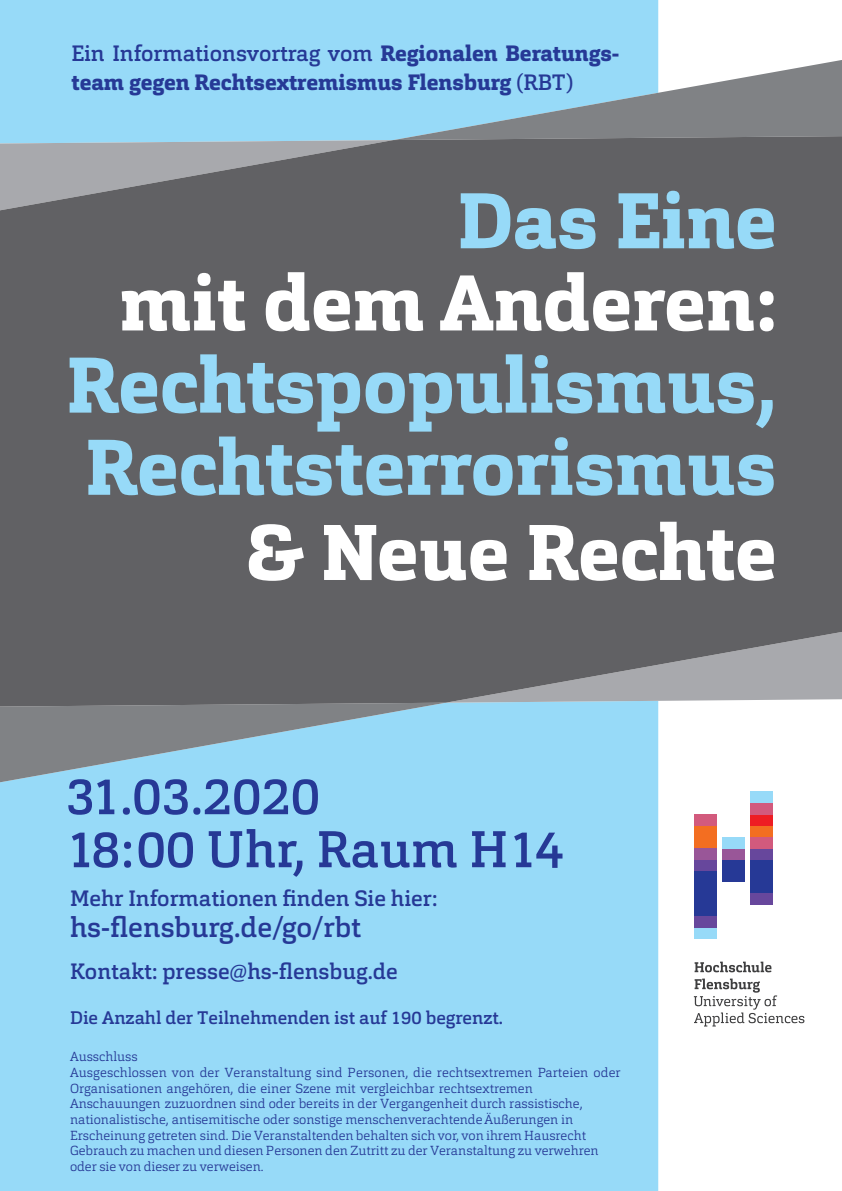
<style>
.page{position:relative;width:842px;height:1191px;background:#fff}
.page>*{position:absolute;margin:0;border:0;box-sizing:border-box;transform-origin:0 0}
.t1{font:800 77.9px/82.1px "Cargan";color:#97daf8}
.t2{font:800 77.9px "Cargan";color:#fff}
.t3{font:500 51px/53px "Cargan";color:#263996}
.t4{font:500 28px "Cargan";color:#263996}
.t5{font:800 22px/29px "Cargan";color:#263996}
.t6{font:500 22px "Cargan";color:#263996}
.t7{font:500 18px "Cargan";color:#263996}
.t8{font:300 13px/15.7px "Cargan";color:#263996}
.s1{font-weight:500}
</style>
<div class="page">
<div style="left:0;top:0;width:658px;height:1191px;background:#97daf8"></div>
<svg style="left:0;top:60px;width:842px;height:76px;background:#96c5db"></svg>
<svg style="left:0;top:706px;width:659px;height:76px;background:#8fbdd2"></svg>
<div style="left:0;top:136px;width:842px;height:570px;background:#616164"></div>
<div style="left:694px;top:871px;width:22px;height:45px;background:#263996"></div>
<div style="left:694px;top:859px;width:22px;height:12px;background:#67479c"></div>
<div style="left:694px;top:848px;width:22px;height:11px;background:#995698"></div>
<div style="left:694px;top:927px;width:22px;height:12px;background:#97daf8"></div>
<div style="left:694px;top:916px;width:22px;height:11px;background:#67479c"></div>
<div style="left:694px;top:825px;width:22px;height:23px;background:#f36e21"></div>
<div style="left:694px;top:814px;width:22px;height:11px;background:#d25a7d"></div>
<div style="left:722px;top:859px;width:23px;height:23px;background:#263996"></div>
<div style="left:722px;top:848px;width:23px;height:11px;background:#995698"></div>
<div style="left:722px;top:837px;width:23px;height:11px;background:#97daf8"></div>
<div style="left:750px;top:859px;width:23px;height:34px;background:#263996"></div>
<div style="left:750px;top:848px;width:23px;height:11px;background:#67479c"></div>
<div style="left:750px;top:893px;width:23px;height:12px;background:#67479c"></div>
<div style="left:750px;top:837px;width:23px;height:11px;background:#d25a7d"></div>
<div style="left:750px;top:825px;width:23px;height:12px;background:#f36e21"></div>
<div style="left:750px;top:814px;width:23px;height:11px;background:#ee1d23"></div>
<div style="left:750px;top:803px;width:23px;height:11px;background:#d25a7d"></div>
<div style="left:750px;top:791px;width:23px;height:12px;background:#97daf8"></div>
<svg style="left:695px;top:961px;width:76px;height:11px"></svg>
<svg style="left:694px;top:978px;width:110px;height:48px"></svg>
<h3 class="t5" style="left:72px;top:39px;width:549px"><span class="s1">Ein Informationsvortrag vom</span> Regionalen Beratungs&shy;team gegen Rechtsextremismus Flensburg <span class="s1">(RBT)</span></h3>
<h1 class="t1" style="left:458px;top:181px;width:320px">Das Eine</h1>
<h1 class="t2" style="left:120px;top:253px;width:659px">mit dem Anderen:</h1>
<h1 class="t1" style="left:67px;top:345px;width:712px">Rechtspopulismus,<br>Rechtsterrorismus</h1>
<h1 class="t2" style="left:245px;top:502px;width:533px">&amp; Neue Rechte</h1>
<h2 class="t3" style="left:66px;top:770px;width:499px">31.03.2020<br>18:00 Uhr, Raum H14</h2>
<h3 class="t6" style="left:70px;top:884px;width:369px">Mehr Informationen finden Sie hier:</h3>
<h3 class="t4" style="left:70px;top:909px;width:292px">hs-flensburg.de/go/rbt</h3>
<h3 class="t6" style="left:70px;top:957px;width:329px">Kontakt: presse@hs-flensbug.de</h3>
<h3 class="t7" style="left:70px;top:1006px;width:434px">Die Anzahl der Teilnehmenden ist auf 190 begrenzt.</h3>
<p class="t8" style="left:70px;top:1048px;width:552px">Ausschluss<br>Ausgeschlossen von der Veranstaltung sind Personen, die rechtsextremen Parteien oder Organisationen angehören, die einer Szene mit vergleichbar rechtsextremen Anschauungen zuzuordnen sind oder bereits in der Vergangenheit durch rassistische, nationalistische, antisemitische oder sonstige menschenverachtende Äußerungen in Erscheinung getreten sind. Die Veranstaltenden behalten sich vor, von ihrem Hausrecht Gebrauch zu machen und diesen Personen den Zutritt zu der Veranstaltung zu verwehren oder sie von dieser zu verweisen.</p>
</div>
